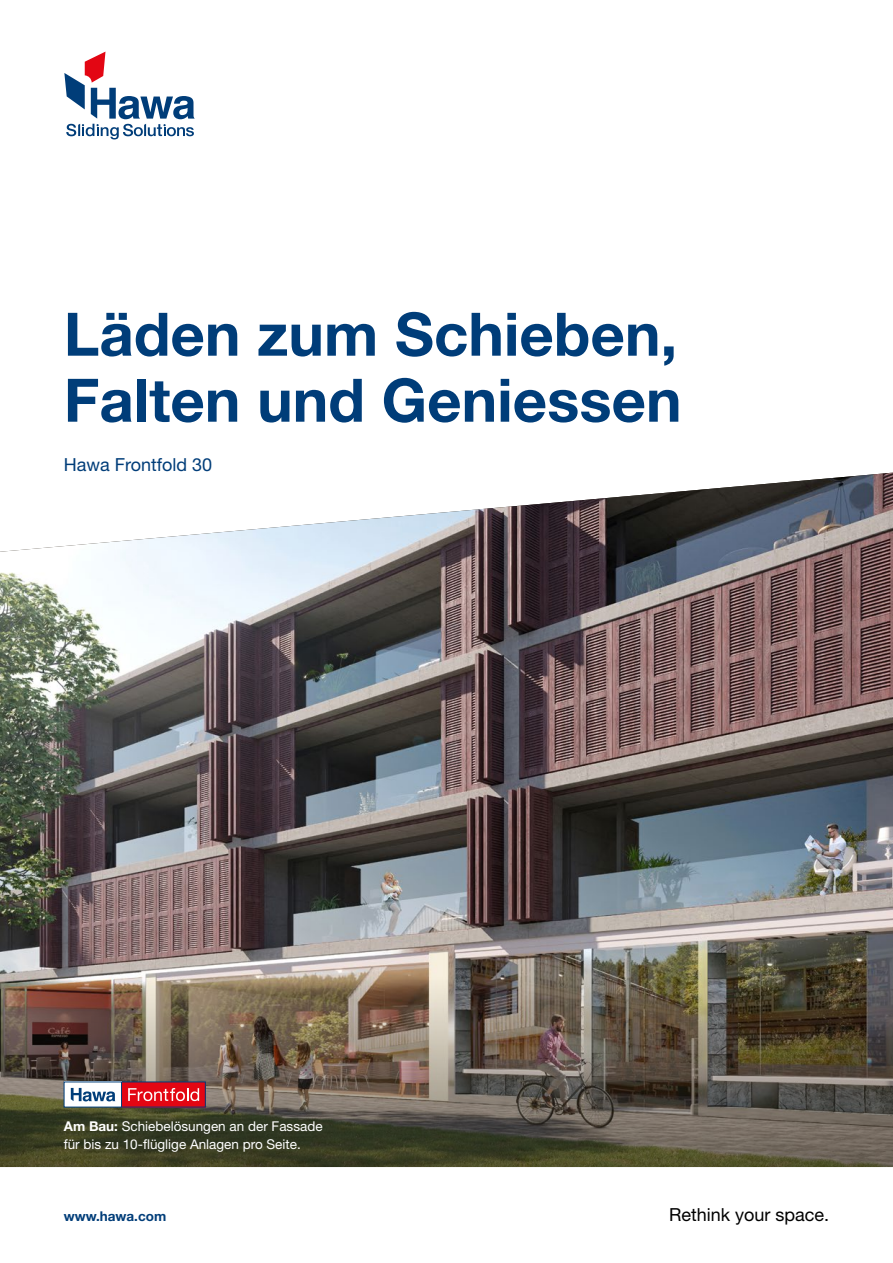
<style>
.page{position:relative;width:893px;height:1263px;background:#fff}
.page>*{position:absolute;margin:0;border:0;box-sizing:border-box;transform-origin:0 0}
.t1{font:700 60px/66px "Helvetica Neue LT Std";color:#003d79}
.t2{font:18px "Helvetica Neue LT Std";color:#000}
.t3{font:18px "Helvetica Neue LT Std";color:#003d79}
.t4{font:13.5px/18px "Helvetica Neue LT Std";color:#fff}
.t5{font:700 13.5px "Helvetica Neue LT Std";color:#003d79}
.s1{font-weight:700}
</style>
<div class="page">
<img style="left:0;top:473px;width:893px;height:694px">
<svg style="left:64px;top:52px;width:131px;height:87px"></svg>
<svg style="left:64px;top:1082px;width:142px;height:25px"></svg>
<h1 class="t1" style="left:64px;top:300px;width:619px">Läden zum Schieben,<br>Falten und Geniessen</h1>
<h2 class="t3" style="left:64px;top:454px;width:150px">Hawa Frontfold 30</h2>
<p class="t4" style="left:64px;top:1117px;width:260px"><span class="s1">Am Bau:</span> Schiebelösungen an der Fassade für bis zu 10-flüglige Anlagen pro Seite.</p>
<p class="t5" style="left:64px;top:1208px;width:104px">www.hawa.com</p>
<h2 class="t2" style="left:669px;top:1204px;width:162px">Rethink your space.</h2>
</div>
